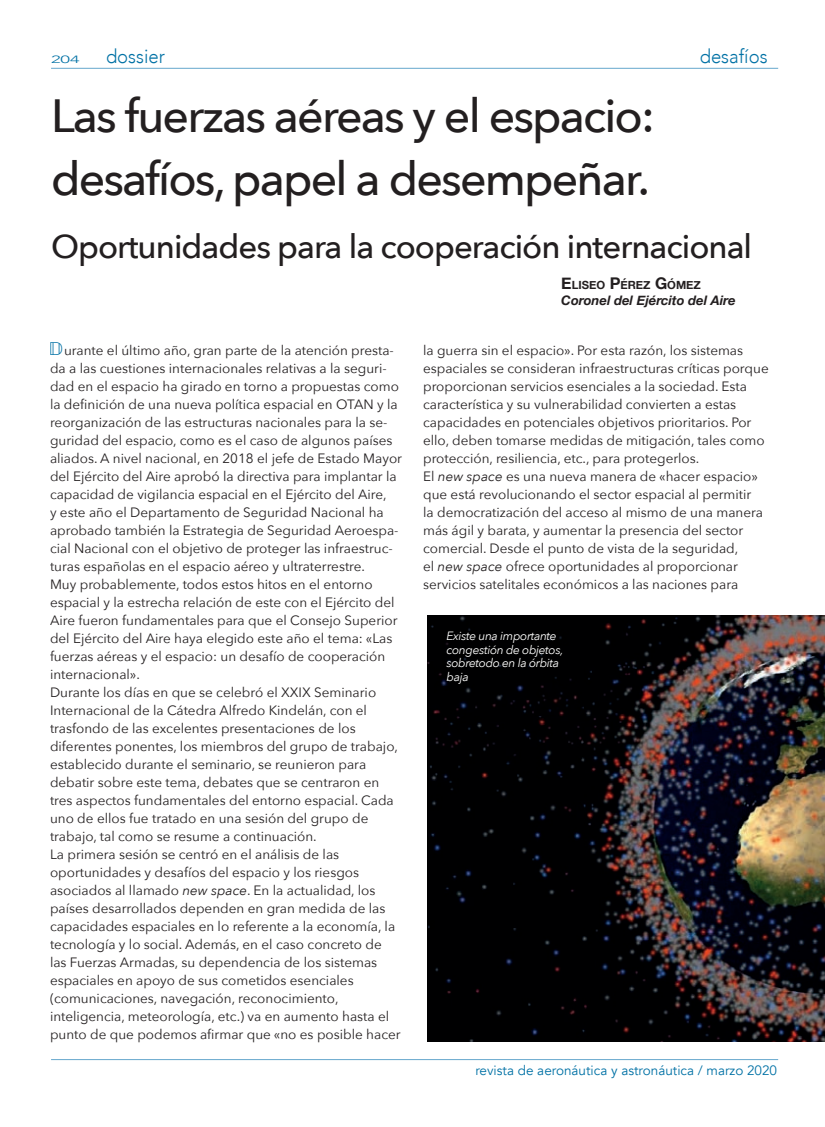
<style>
.page{position:relative;width:825px;height:1127px;background:#fff}
.page>*{position:absolute;margin:0;border:0;box-sizing:border-box;transform-origin:0 0}
.t1{font:500 46.5px/63px "Avenir Next";letter-spacing:-.04em;color:#231f20}
.t2{font:500 33px "Avenir Next";letter-spacing:-.03em;color:#231f20}
.t3{font:300 19.5px "Avenir";color:#0071a5;scale:.95 1}
.t4{font:13.5px/18px "Avenir Next";color:#231f20}
.t5{font:13.5px "Avenir";color:#0071a5}
.t6{font:italic 700 13.2px "Helvetica Neue";color:#231f20}
.t7{font:italic 12px/13.5px "Avenir Next";letter-spacing:-.03em;color:#fff}
.t8{font:700 11.25px "Helvetica Neue";color:#231f20}
.t9{font:300 10.5px "Avenir";color:#0071a5;scale:1.75 1}
.s1{font-size:16.2px}
.s2{font-family:"Mathematical Pi Six";font-size:18px;color:#0071a5}
.s3{font-style:italic}
</style>
<div class="page">
<hr style="left:51px;top:68px;width:727px;height:1px;background:#65a7cc">
<hr style="left:51px;top:1059px;width:727px;height:1px;background:#65a7cc">
<img style="left:427px;top:616px;width:398px;height:426px">
<p class="t9" style="left:51px;top:53px;width:18px">204</p>
<h3 class="t3" style="left:106px;top:45px;width:64px">dossier</h3>
<h3 class="t3" style="left:700px;top:45px;width:73px">desafíos</h3>
<h1 class="t1" style="left:51px;top:82px;width:605px">Las fuerzas aéreas y el espacio: desafíos, papel a desempeñar.</h1>
<h2 class="t2" style="left:51px;top:218px;width:703px">Oportunidades para la cooperación internacional</h2>
<p class="t8" style="left:561px;top:276px;width:141px"><span class="s1">E</span>LISEO <span class="s1">P</span>ÉREZ <span class="s1">G</span>ÓMEZ</p>
<p class="t6" style="left:561px;top:290px;width:176px">Coronel del Ejército del Aire</p>
<p class="t4" style="left:50px;top:341px;width:354px"><span class="s2">D</span>urante el último año, gran parte de la atención presta&shy;da a las cuestiones internacionales relativas a la seguri&shy;dad en el espacio ha girado en torno a propuestas como la definición de una nueva política espacial en OTAN y la reorganización de las estructuras nacionales para la se&shy;guridad del espacio, como es el caso de algunos países aliados. A nivel nacional, en 2018 el jefe de Estado Mayor del Ejército del Aire aprobó la directiva para implantar la capacidad de vigilancia espacial en el Ejército del Aire,<br>y este año el Departamento de Seguridad Nacional ha aprobado también la Estrategia de Seguridad Aeroespa&shy;cial Nacional con el objetivo de proteger las infraestruc&shy;turas españolas en el espacio aéreo y ultraterrestre.<br>Muy probablemente, todos estos hitos en el entorno espacial y la estrecha relación de este con el Ejército del Aire fueron fundamentales para que el Consejo Superior del Ejército del Aire haya elegido este año el tema: «Las fuerzas aéreas y el espacio: un desafío de cooperación internacional».<br>Durante los días en que se celebró el XXIX Seminario Internacional de la Cátedra Alfredo Kindelán, con el trasfondo de las excelentes presentaciones de los diferentes ponentes, los miembros del grupo de trabajo, establecido durante el seminario, se reunieron para debatir sobre este tema, debates que se centraron en tres aspectos fundamentales del entorno espacial. Cada uno de ellos fue tratado en una sesión del grupo de trabajo, tal como se resume a continuación.<br>La primera sesión se centró en el análisis de las oportunidades y desafíos del espacio y los riesgos asociados al llamado <span class="s3">new space</span>. En la actualidad, los países desarrollados dependen en gran medida de las capacidades espaciales en lo referente a la economía, la tecnología y lo social. Además, en el caso concreto de<br>las Fuerzas Armadas, su dependencia de los sistemas espaciales en apoyo de sus cometidos esenciales (comunicaciones, navegación, reconocimiento, inteligencia, meteorología, etc.) va en aumento hasta el punto de que podemos afirmar que «no es posible hacer</p>
<p class="t4" style="left:423px;top:341px;width:347px">la guerra sin el espacio». Por esta razón, los sistemas espaciales se consideran infraestructuras críticas porque proporcionan servicios esenciales a la sociedad. Esta característica y su vulnerabilidad convierten a estas capacidades en potenciales objetivos prioritarios. Por ello, deben tomarse medidas de mitigación, tales como protección, resiliencia, etc., para protegerlos.<br>El <span class="s3">new space</span> es una nueva manera de «hacer espacio» que está revolucionando el sector espacial al permitir<br>la democratización del acceso al mismo de una manera más ágil y barata, y aumentar la presencia del sector comercial. Desde el punto de vista de la seguridad,<br>el <span class="s3">new space</span> ofrece oportunidades al proporcionar servicios satelitales económicos a las naciones para</p>
<p class="t7" style="left:446px;top:629px;width:118px">Existe una importante congestión de objetos, sobretodo en la órbita baja</p>
<p class="t5" style="left:475px;top:1062px;width:303px">revista de aeronáutica y astronáutica / marzo 2020</p>
</div>
